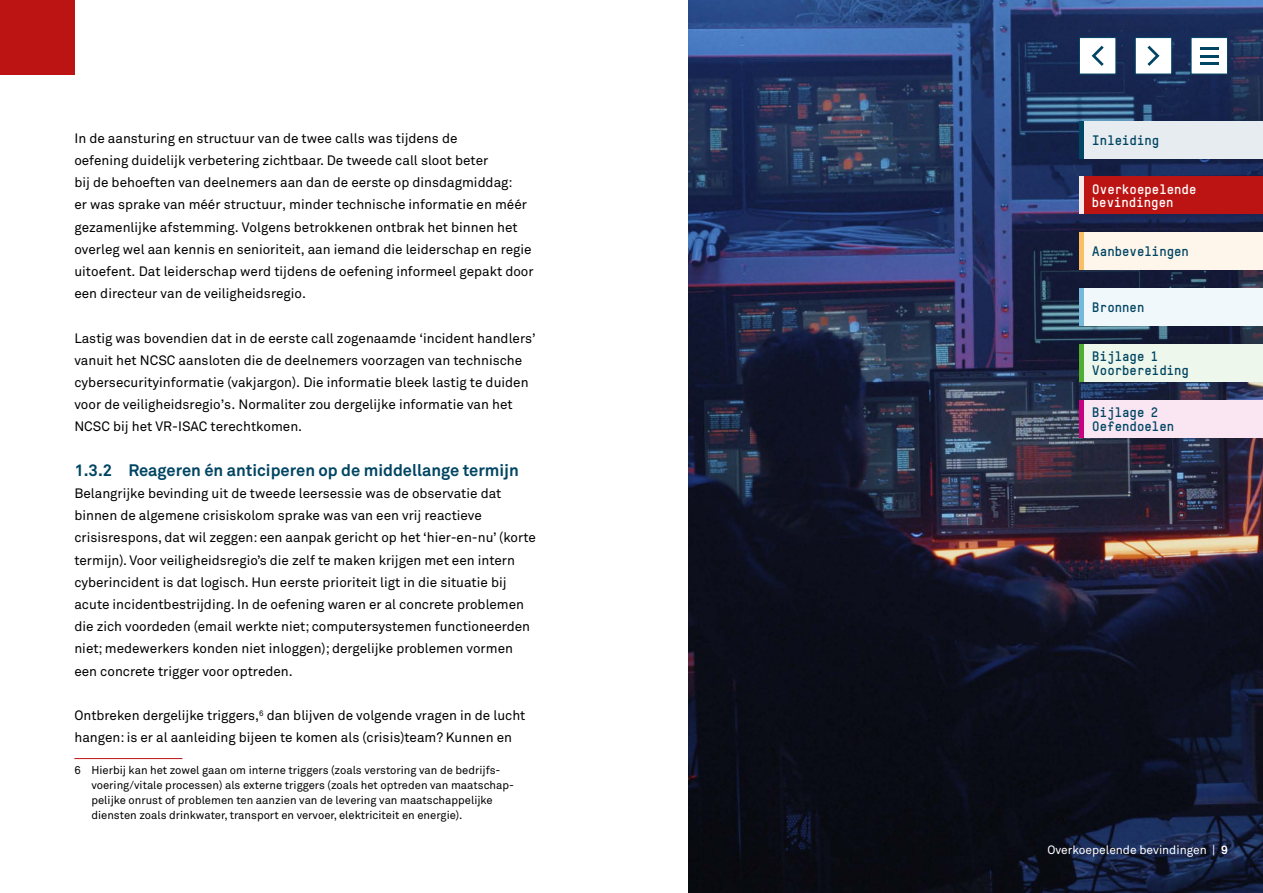
<style>
.page{position:relative;width:1263px;height:893px;background:#fff}
.page>*{position:absolute;margin:0;border:0;box-sizing:border-box;transform-origin:0 0}
.H3_-Alinea_kop{font:700 16.5px "Akkurat Std";color:#004563}
.P-Broodtekst{font:13.5px/22.2px "Akkurat Std";color:#000}
.t1{font:700 13.5px/13.5px "TSTARTW";color:#004563}
.t2{font:700 13.5px/13.5px "TSTARTW";color:#fff}
.t3{font:12px "Akkurat Std";color:#fff}
.Voetnoot{font:11.25px/15px "Akkurat Std";color:#000}
.s1{font-weight:700}
</style>
<div class="page">
<img style="left:688px;top:0;width:575px;height:893px">
<div style="left:1079px;top:121px;width:184px;height:37px;background:#e6ecef"></div>
<div style="left:1079px;top:121px;width:5px;height:37px;background:#004563"></div>
<div style="left:1079px;top:233px;width:184px;height:37px;background:#fef6eb"></div>
<div style="left:1079px;top:233px;width:5px;height:37px;background:#f9be66"></div>
<div style="left:1079px;top:288px;width:184px;height:38px;background:#f1f8fb"></div>
<div style="left:1079px;top:288px;width:5px;height:38px;background:#76b9da"></div>
<div style="left:1079px;top:400px;width:184px;height:37px;background:#f9e6f2"></div>
<div style="left:1079px;top:400px;width:5px;height:37px;background:#c7017f"></div>
<div style="left:1079px;top:344px;width:184px;height:37px;background:#eef7eb"></div>
<div style="left:1079px;top:344px;width:5px;height:37px;background:#52ae32"></div>
<div style="left:0;top:0;width:74px;height:74px;background:#bc1413"></div>
<div style="left:1079px;top:177px;width:184px;height:37px;background:#bc1413"></div>
<div style="left:1079px;top:177px;width:5px;height:37px;background:#f8e8e7"></div>
<div style="left:1191px;top:37px;width:37px;height:37px;background:#fff;border:1px solid #004563"></div>
<svg style="left:1200px;top:48px;width:18px;height:2px"></svg>
<hr style="left:1200px;top:62px;width:18px;height:3px;background:#004563">
<hr style="left:1200px;top:55px;width:18px;height:3px;background:#004563">
<hr style="left:74px;top:758px;width:108px;height:1px;background:#bc1413">
<div style="left:1079px;top:37px;width:37px;height:37px;background:#fff;border:1px solid #004563"></div>
<svg style="left:1092px;top:46px;width:12px;height:20px"></svg>
<div style="left:1135px;top:37px;width:37px;height:37px;background:#fff;border:1px solid #004563"></div>
<svg style="left:1147px;top:46px;width:12px;height:20px"></svg>
<p class="P-Broodtekst" style="left:74px;top:127px;width:461px">In de aansturing en structuur van de twee calls was tijdens de<br>oefening duidelijk verbetering zichtbaar. De tweede call sloot beter<br>bij de behoeften van deelnemers aan dan de eerste op dinsdagmiddag:<br>er was sprake van méér structuur, minder technische informatie en méér gezamenlijke afstemming. Volgens betrokkenen ontbrak het binnen het overleg wel aan kennis en senioriteit, aan iemand die leiderschap en regie uitoefent. Dat leiderschap werd tijdens de oefening informeel gepakt door een directeur van de veiligheidsregio.</p>
<p class="P-Broodtekst" style="left:74px;top:327px;width:463px">Lastig was bovendien dat in de eerste call zogenaamde ‘incident handlers’ vanuit het NCSC aansloten die de deelnemers voorzagen van technische cybersecurityinformatie (vakjargon). Die informatie bleek lastig te duiden voor de veiligheidsregio’s. Normaliter zou dergelijke informatie van het NCSC bij het VR-ISAC terechtkomen.</p>
<h3 class="H3_-Alinea_kop" style="left:74px;top:460px;width:446px">1.3.2 Reageren én anticiperen op de middellange termijn</h3>
<p class="P-Broodtekst" style="left:74px;top:482px;width:463px">Belangrijke bevinding uit de tweede leersessie was de observatie dat binnen de algemene crisiskolom sprake was van een vrij reactieve crisisrespons, dat wil zeggen: een aanpak gericht op het ‘hier-en-nu’ (korte termijn). Voor veiligheidsregio’s die zelf te maken krijgen met een intern cyberincident is dat logisch. Hun eerste prioriteit ligt in die situatie bij acute incidentbestrijding. In de oefening waren er al concrete problemen die zich voordeden (email werkte niet; computersystemen functioneerden niet; medewerkers konden niet inloggen); dergelijke problemen vormen een concrete trigger voor optreden.</p>
<p class="P-Broodtekst" style="left:74px;top:704px;width:452px">Ontbreken dergelijke triggers,<sup>6</sup> dan blijven de volgende vragen in de lucht hangen: is er al aanleiding bijeen te komen als (crisis)team? Kunnen en</p>
<p class="Voetnoot" style="left:91px;top:762px;width:423px;text-indent:-17px">6 Hierbij kan het zowel gaan om interne triggers (zoals verstoring van de bedrijfs&shy;voering/vitale processen) als externe triggers (zoals het optreden van maatschap&shy;pelijke onrust of problemen ten aanzien van de levering van maatschappelijke diensten zoals drinkwater, transport en vervoer, elektriciteit en energie).</p>
<p class="t1" style="left:1092px;top:133px;width:69px">Inleiding</p>
<p class="t2" style="left:1092px;top:182px;width:106px">Overkoepelende bevindingen</p>
<p class="t1" style="left:1092px;top:244px;width:99px">Aanbevelingen</p>
<p class="t1" style="left:1092px;top:300px;width:54px">Bronnen</p>
<p class="t1" style="left:1092px;top:349px;width:99px">Bijlage 1<br>Voorbereiding</p>
<p class="t1" style="left:1092px;top:405px;width:84px">Bijlage 2<br>Oefendoelen</p>
<p class="t3" style="left:1047px;top:842px;width:182px">Overkoepelende bevindingen | <span class="s1">9</span></p>
</div>
